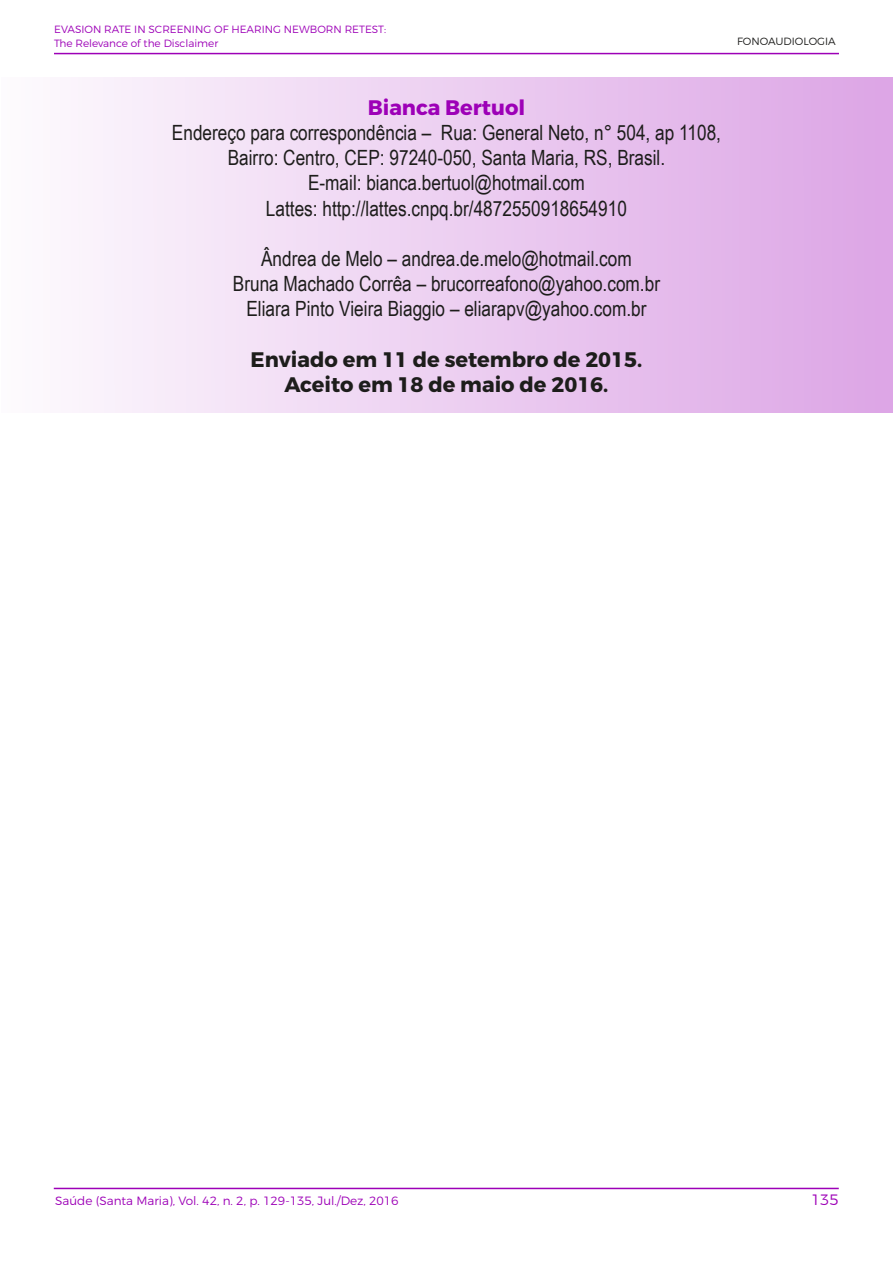
<style>
.page{position:relative;width:893px;height:1263px;background:#fff}
.page>*{position:absolute;margin:0;border:0;box-sizing:border-box;transform-origin:0 0}
.t1{font:21px/25.2px "Arial Narrow";color:#1d1d1b;text-align:center}
.t2{font:700 21px/25.2px "Montserrat";color:#1d1d1b;text-align:center}
.t3{font:700 21px "Montserrat";color:#9d00b7}
.t4{font:300 15px "Montserrat";color:#9d00b7}
.t5{font:300 12px "Montserrat";color:#9d00b7}
.t6{font:300 10.5px/14.4px "Montserrat";color:#9d00b7}
.t7{font:300 10.5px "Montserrat";color:#1d1d1b}
</style>
<div class="page">
<hr style="left:54px;top:1188px;width:785px;height:1px;background:#9d00b7">
<hr style="left:54px;top:53px;width:785px;height:1px;background:#9d00b7">
<div style="left:1px;top:77px;width:892px;height:335px;background:linear-gradient(to right,#fdfbfe,#dca5e5)"></div>
<p class="t6" style="left:54px;top:21px;width:333px">EVASION RATE IN SCREENING OF HEARING NEWBORN RETEST:<br>The Relevance of the Disclaimer</p>
<p class="t7" style="left:737px;top:35px;width:100px">FONOAUDIOLOGIA</p>
<p class="t3" style="left:368px;top:94px;width:159px">Bianca Bertuol</p>
<p class="t1" style="left:172px;top:119px;width:551px">Endereço para correspondência – Rua: General Neto, n° 504, ap 1108, Bairro: Centro, CEP: 97240-050, Santa Maria, RS, Brasil.<br>E-mail: bianca.bertuol@hotmail.com<br>Lattes: http://lattes.cnpq.br/4872550918654910</p>
<p class="t1" style="left:233px;top:245px;width:429px">Ândrea de Melo – andrea.de.melo@hotmail.com<br>Bruna Machado Corrêa – brucorreafono@yahoo.com.br<br>Eliara Pinto Vieira Biaggio – eliarapv@yahoo.com.br</p>
<p class="t2" style="left:251px;top:347px;width:393px">Enviado em 11 de setembro de 2015.<br>Aceito em 18 de maio de 2016.</p>
<p class="t5" style="left:55px;top:1193px;width:345px">Saúde (Santa Maria), Vol. 42, n. 2, p. 129-135, Jul./Dez, 2016</p>
<p class="t4" style="left:811px;top:1190px;width:29px">135</p>
</div>
